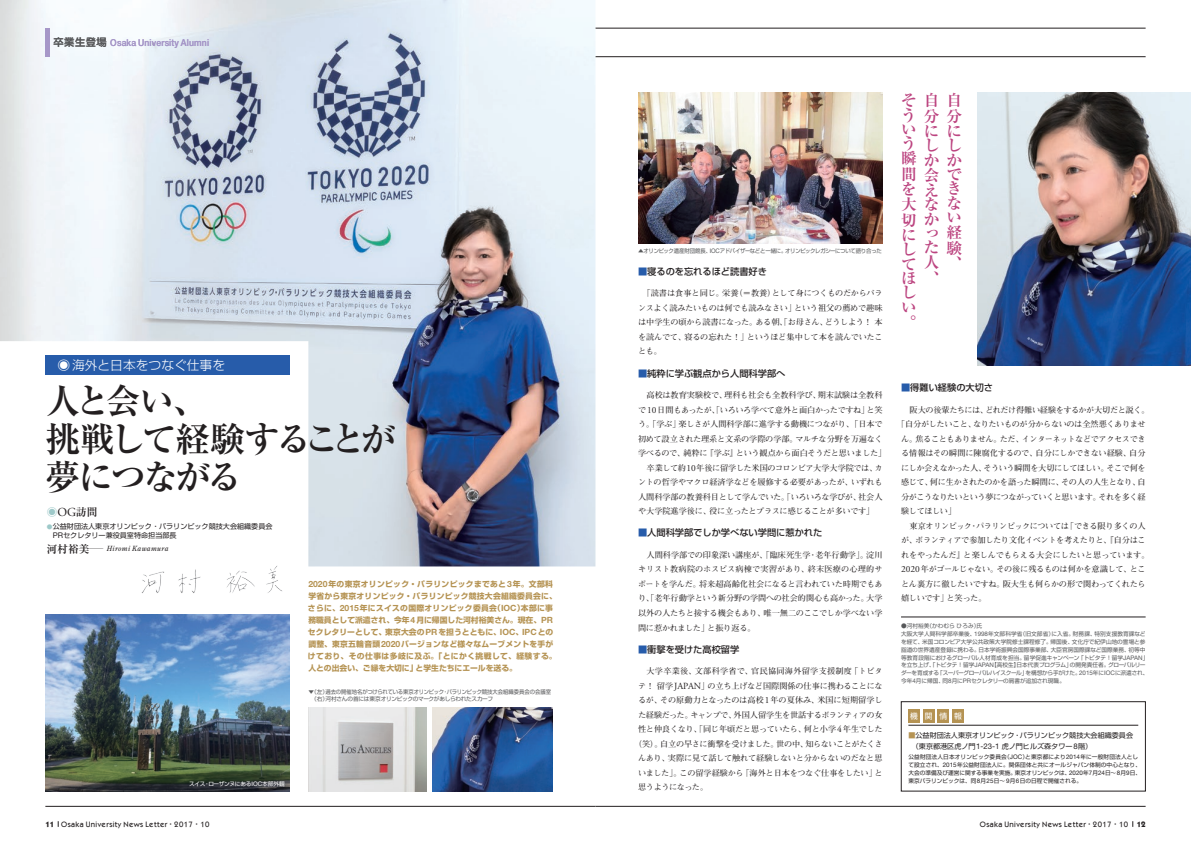
<style>
.page{position:relative;width:1191px;height:842px;background:#fff}
.page>*{position:absolute;margin:0;border:0;box-sizing:border-box;transform-origin:0 0}
.t1{font:700 34.7px/38.3px "Ryumin Pro";letter-spacing:-.085em;color:#231f20}
.t2{font:700 15.6px/14.8px "Ryumin Pro";color:#bc4480}
.t3{font:300 12.8px "Shin Go Pro";color:#fff}
.t4{font:12.2px "Adobe Garamond Pro";color:#231f20}
.t5{font:500 9.6px "Helvetica Neue";letter-spacing:.02em;color:#a697c8;scale:.9 1}
.t6{font:500 9.2px "Shin Go Pro";color:#231f20}
.t7{font:700 8.1px/14.5px "Futo Min A101 Pro";letter-spacing:-.035em;color:#231f20;text-align:justify}
.t8{font:700 8.1px "Futo Min A101 Pro";letter-spacing:-.065em;color:#231f20}
.t9{font:700 8.1px "Futo Min A101 Pro";letter-spacing:-.055em;color:#231f20}
.t10{font:700 8.1px "Futo Min A101 Pro";letter-spacing:-.06em;color:#231f20}
.t11{font:700 8.1px "Futo Min A101 Pro";letter-spacing:-.005em;color:#231f20}
.t12{font:700 8.1px "Futo Min A101 Pro";color:#231f20}
.t13{font:700 8.1px "Futo Min A101 Pro";letter-spacing:.035em;color:#231f20}
.t14{font:700 7.8px/12px "Shin Go Pro";letter-spacing:.03em;color:#b59353}
.t15{font:500 7.8px "Itc Kabel";letter-spacing:.05em;color:#231f20}
.t16{font:7.8px "Shin Go Pro";color:#fff}
.t17{font:7.1px/9.2px "Shin Go Pro";color:#231f20}
.t18{font:italic 7.1px "Century Old Style Std";letter-spacing:.05em;color:#231f20}
.t19{font:5.7px/7.8px "Shin Go Pro";letter-spacing:-.01em;color:#57585a}
.t20{font:5.7px/7.8px "Shin Go Pro";letter-spacing:.015em;color:#231f20}
.t21{font:5.7px/7.1px "Shin Go Pro";letter-spacing:-.05em;color:#57585a}
.t22{font:5.7px "Shin Go Pro";letter-spacing:-.06em;color:#57585a}
.t23{font:5.7px "Shin Go Pro";letter-spacing:-.05em;color:#fff}
.s1{font-family:"Shin Go Pro";font-size:10.3px;color:#57585a}
.s2{font-family:"Shin Go Pr 5";font-weight:300;font-stretch:expanded;font-size:10.6px;color:#9ec9c9}
.s3{font-family:"Ryumin Pro";font-weight:700;font-size:10.6px}
.s4{font-size:5.7px;color:#9ec9c9}
.s5{font-family:"Helvetica Neue";font-size:7.8px}
.s6{font-family:"Ryumin Pro";font-weight:700;font-style:normal;font-size:10.6px}
.s7{font-family:"Shin Go Pro";font-style:normal}
.s8{font-family:"Helvetica Neue";font-size:8.6px}
.s9{font-family:"Helvetica Neue";font-size:6.2px}
.s10{color:#275caa}
.s11{font-family:"Adobe Garamond Pro";font-weight:400;font-size:9.4px}
.s12{color:#b59353}
.s13{font-weight:700;font-size:7.9px}
.s14{font-family:"Shin Go Pro";font-weight:400}
</style>
<div class="page">
<hr style="left:45px;top:806px;width:550px;height:1px;background:#231f20">
<hr style="left:595px;top:806px;width:550px;height:1px;background:#231f20">
<hr style="left:595px;top:28px;width:550px;height:1px;background:#231f20">
<hr style="left:595px;top:56px;width:550px;height:1px;background:#231f20">
<div style="left:901px;top:701px;width:244px;height:90px;border:1px solid #231f20"></div>
<hr style="left:908px;top:725px;width:230px;height:1px;background:#231f20">
<div style="left:952px;top:709px;width:12px;height:14px;background:#b59353"></div>
<div style="left:937px;top:709px;width:12px;height:14px;background:#b59353"></div>
<div style="left:923px;top:709px;width:11px;height:14px;background:#b59353"></div>
<div style="left:908px;top:709px;width:11px;height:14px;background:#b59353"></div>
<img style="left:0;top:0;width:595px;height:566px">
<div style="left:45px;top:355px;width:245px;height:20px;background:#275caa"></div>
<img style="left:45px;top:614px;width:245px;height:177px">
<img style="left:308px;top:708px;width:118px;height:83px">
<img style="left:432px;top:708px;width:121px;height:83px">
<img style="left:638px;top:92px;width:244px;height:151px">
<img style="left:977px;top:92px;width:214px;height:274px">
<div style="left:45px;top:28px;width:5px;height:29px;background:#a697c8"></div>
<hr style="left:901px;top:617px;width:244px;height:1px;background:#231f20">
<img style="left:135px;top:565px;width:151px;height:28px">
<p class="t5" style="left:54px;top:37px;width:174px"><span class="s1">卒業生登場</span> Osaka University Alumni</p>
<h3 class="t3" style="left:57px;top:355px;width:169px">◉海外と日本をつなぐ仕事を</h3>
<h1 class="t1" style="left:45px;top:379px;width:352px">人と会い、<br>挑戦して経験することが夢につながる</h1>
<h3 class="t4" style="left:47px;top:504px;width:52px"><span class="s2">◉</span>OG<span class="s3">訪問</span></h3>
<p class="t17" style="left:53px;top:521px;width:221px;text-indent:-6px"><span class="s4">●</span>公益財団法人東京オリンピック・パラリンピック競技大会組織委員会<br><span class="s5">PR</span>セクレタリー兼役員室特命担当部長</p>
<p class="t18" style="left:47px;top:544px;width:123px"><span class="s6">河村裕美</span><span class="s7">─</span> Hiromi Kawamura</p>
<p class="t14" style="left:308px;top:577px;width:250px"><span class="s8">2020</span>年の東京オリンピック・パラリンピックまであと<span class="s8">3</span>年。文部科学省から東京オリンピック・パラリンピック競技大会組織委員会に、さらに、<span class="s8">2015</span>年にスイスの国際オリンピック委員会（<span class="s8">IOC</span>）本部に事務職員として派遣され、今年<span class="s8">4</span>月に帰国した河村裕美さん。現在、<span class="s8">PR</span>セクレタリーとして、東京大会の<span class="s8">PR</span>を担うとともに、<span class="s8">IOC</span>、<span class="s8">IPC</span>との調整、東京五輪音頭<span class="s8">2020</span>バージョンなど様々なムーブメントを手がけており、その仕事は多岐に及ぶ。「とにかく挑戦して、経験する。人との出会い、ご縁を大切に」と学生たちにエールを送る。</p>
<p class="t21" style="left:311px;top:688px;width:241px;text-indent:-3px">▼（左）過去の開催地名がつけられている東京オリンピック・パラリンピック競技大会組織委員会の会議室（右）河村さんの首には東京オリンピックのマークがあしらわれたスカーフ</p>
<p class="t23" style="left:189px;top:779px;width:97px">スイス・ローザンヌにある<span class="s9">IOC</span>本部外観</p>
<p class="t22" style="left:638px;top:246px;width:245px">▲オリンピック遺産財団館長、<span class="s9">IOC</span>アドバイザーなどと一緒に。オリンピックレガシーについて語り合った</p>
<p class="t6" style="left:638px;top:264px;width:130px"><span class="s10">■</span>寝るのを忘れるほど読書好き</p>
<p class="t7" style="left:638px;top:285px;width:246px;text-indent:4px">「読書は食事と同じ。栄養（＝教養）として身につくものだからバランスよく読みたいものは何でも読みなさい」という祖父の薦めで趣味は中学生の頃から読書になった。ある朝、「お母さん、どうしよう！本を読んでて、寝るの忘れた！」というほど集中して本を読んでいたことも。</p>
<p class="t6" style="left:638px;top:366px;width:149px"><span class="s10">■</span>純粋に学ぶ観点から人間科学部へ</p>
<p class="t12" style="left:646px;top:389px;width:237px">高校は教育実験校で、理科も社会も全教科学び、期末試験は全教科</p>
<p class="t9" style="left:638px;top:403px;width:246px">で<span class="s11">10</span>日間もあったが、「いろいろ学べて意外と面白かったですね」と笑</p>
<p class="t7" style="left:638px;top:416px;width:246px">う。「学ぶ」楽しさが人間科学部に進学する動機につながり、「日本で</p>
<p class="t7" style="left:638px;top:430px;width:246px">初めて設立された理系と文系の学際の学部。マルチな分野を万遍なく</p>
<p class="t7" style="left:638px;top:445px;width:250px">学べるので、純粋に『学ぶ』という観点から面白そうだと思いました」</p>
<p class="t7" style="left:646px;top:459px;width:237px">卒業して約<span class="s11">10</span>年後に留学した米国のコロンビア大学大学院では、カ</p>
<p class="t7" style="left:638px;top:474px;width:246px">ントの哲学やマクロ経済学などを履修する必要があったが、いずれも</p>
<p class="t7" style="left:638px;top:488px;width:246px">人間科学部の教養科目として学んでいた。「いろいろな学びが、社会人</p>
<p class="t7" style="left:638px;top:503px;width:238px">や大学院進学後に、役に立ったとプラスに感じることが多いです」</p>
<p class="t6" style="left:638px;top:525px;width:186px"><span class="s10">■</span>人間科学部でしか学べない学問に惹かれた</p>
<p class="t7" style="left:638px;top:547px;width:246px;text-indent:9px">人間科学部での印象深い講座が、「臨床死生学・老年行動学」。淀川キリスト教病院のホスピス病棟で実習があり、終末医療の心理的サポートを学んだ。将来超高齢化社会になると言われていた時期でもあり、「老年行動学という新分野の学問への社会的関心も高かった。大学以外の人たちと接する機会もあり、唯一無二のここでしか学べない学問に惹かれました」と振り返る。</p>
<p class="t6" style="left:638px;top:642px;width:103px"><span class="s10">■</span>衝撃を受けた高校留学</p>
<p class="t13" style="left:646px;top:665px;width:238px">大学卒業後、文部科学省で、官民協同海外留学支援制度「トビタ</p>
<p class="t7" style="left:638px;top:677px;width:246px">テ！留学<span class="s11">JAPAN</span>」の立ち上げなど国際関係の仕事に携わることにな</p>
<p class="t11" style="left:638px;top:694px;width:246px">るが、その原動力となったのは高校<span class="s11">1</span>年の夏休み、米国に短期留学し</p>
<p class="t8" style="left:638px;top:708px;width:246px">た経験だった。キャンプで、外国人留学生を世話するボランティアの女</p>
<p class="t7" style="left:638px;top:721px;width:246px">性と仲良くなり、「同じ年頃だと思っていたら、何と小学<span class="s11">4</span>年生でした</p>
<p class="t7" style="left:634px;top:735px;width:250px">（笑）。自立の早さに衝撃を受けました。世の中、知らないことがたくさ</p>
<p class="t7" style="left:638px;top:750px;width:246px">んあり、実際に見て話して触れて経験しないと分からないのだなと思</p>
<p class="t7" style="left:638px;top:764px;width:246px">いました」。この留学経験から「海外と日本をつなぐ仕事をしたい」と</p>
<p class="t7" style="left:638px;top:779px;width:72px">思うようになった。</p>
<h2 class="t2" style="left:901px;top:92px;width:17px">そういう瞬間を大切にしてほしい。</h2>
<h2 class="t2" style="left:923px;top:92px;width:17px">自分にしか会えなかった人、</h2>
<h2 class="t2" style="left:946px;top:92px;width:17px">自分にしかできない経験、</h2>
<p class="t6" style="left:901px;top:380px;width:94px"><span class="s10">■</span>得難い経験の大切さ</p>
<p class="t7" style="left:909px;top:401px;width:242px">阪大の後輩たちには、どれだけ得難い経験をするかが大切だと説く。</p>
<p class="t7" style="left:897px;top:416px;width:250px">「自分がしたいこと、なりたいものが分からないのは全然悪くありませ</p>
<p class="t7" style="left:901px;top:430px;width:246px">ん。焦ることもありません。ただ、インターネットなどでアクセスでき</p>
<p class="t7" style="left:901px;top:445px;width:246px">る情報はその瞬間に陳腐化するので、自分にしかできない経験、自分</p>
<p class="t10" style="left:901px;top:461px;width:246px">にしか会えなかった人、そういう瞬間を大切にしてほしい。そこで何を</p>
<p class="t7" style="left:901px;top:474px;width:246px">感じて、何に生かされたのかを語った瞬間に、その人の人生となり、自</p>
<p class="t8" style="left:901px;top:490px;width:246px">分がこうなりたいという夢につながっていくと思います。それを多く経</p>
<p class="t7" style="left:901px;top:503px;width:57px">験してほしい」</p>
<p class="t7" style="left:909px;top:517px;width:238px">東京オリンピック・パラリンピックについては「できる限り多くの人</p>
<p class="t7" style="left:901px;top:532px;width:246px">が、ボランティアで参加したり文化イベントを考えたりと、『自分はこ</p>
<p class="t7" style="left:901px;top:547px;width:250px">れをやったんだ』と楽しんでもらえる大会にしたいと思っています。</p>
<p class="t7" style="left:901px;top:561px;width:246px"><span class="s11">2020</span> 年がゴールじゃない。その後に残るものは何かを意識して、とこ</p>
<p class="t7" style="left:901px;top:576px;width:246px">とん裏方に徹したいですね。阪大生も何らかの形で関わってくれたら</p>
<p class="t7" style="left:901px;top:590px;width:87px">嬉しいです」と笑った。</p>
<p class="t19" style="left:901px;top:622px;width:249px">●河村裕美（かわむらひろみ）氏<br>大阪大学人間科学部卒業後、<span class="s9">1998</span>年文部科学省（旧文部省）に入省。財務課、特別支援教育課などを経て、米国コロンビア大学公共政策大学院修士課程修了。帰国後、文化庁で紀伊山地の霊場と参詣道の世界遺産登録に携わる。日本学術振興会国際事業部、大臣官房国際課など国際業務、初等中等教育段階におけるグローバル人材育成を担当。留学促進キャンペーン「トビタテ！留学<span class="s9">JAPAN</span>」を立ち上げ、「トビタテ！留学<span class="s9">JAPAN</span>【高校生】日本代表プログラム」の開発責任者。グローバルリーダーを育成する「スーパーグローバルハイスクール」を構想から手がけた。<span class="s9">2015</span>年に<span class="s9">IOC</span>に派遣され、今年<span class="s9">4</span>月に帰国、同<span class="s9">8</span>月に<span class="s9">PR</span>セクレタリーの肩書が追加され現職。</p>
<p class="t16" style="left:910px;top:710px;width:53px">機関情報</p>
<p class="t17" style="left:912px;top:729px;width:223px;line-height:11.3px;text-indent:-3px"><span class="s12">■</span>公益財団法人東京オリンピック・パラリンピック競技大会組織委員会（東京都港区虎ノ門<span class="s5">1-23-1</span> 虎ノ門ヒルズ森タワー<span class="s5">8</span>階）</p>
<p class="t20" style="left:908px;top:752px;width:234px">公益財団法人日本オリンピック委員会（<span class="s9">JOC</span>）と東京都により<span class="s9">2014</span>年に一般財団法人として設立され、<span class="s9">2015</span>年公益財団法人に。関係団体と共にオールジャパン体制の中心となり、大会の準備及び運営に関する事業を実施。東京オリンピックは、<span class="s9">2020</span>年<span class="s9">7</span>月<span class="s9">24</span>日～<span class="s9">8</span>月<span class="s9">9</span>日、東京パラリンピックは、同<span class="s9">8</span>月<span class="s9">25</span>日～<span class="s9">9</span>月<span class="s9">6</span>日の日程で開催される。</p>
<p class="t15" style="left:45px;top:820px;width:166px"><span class="s13">11</span> Osaka University News Letter<span class="s14">・</span>2017<span class="s14">・</span>10</p>
<p class="t15" style="left:980px;top:820px;width:167px">Osaka University News Letter<span class="s14">・</span>2017<span class="s14">・</span>10 <span class="s13">12</span></p>
</div>
